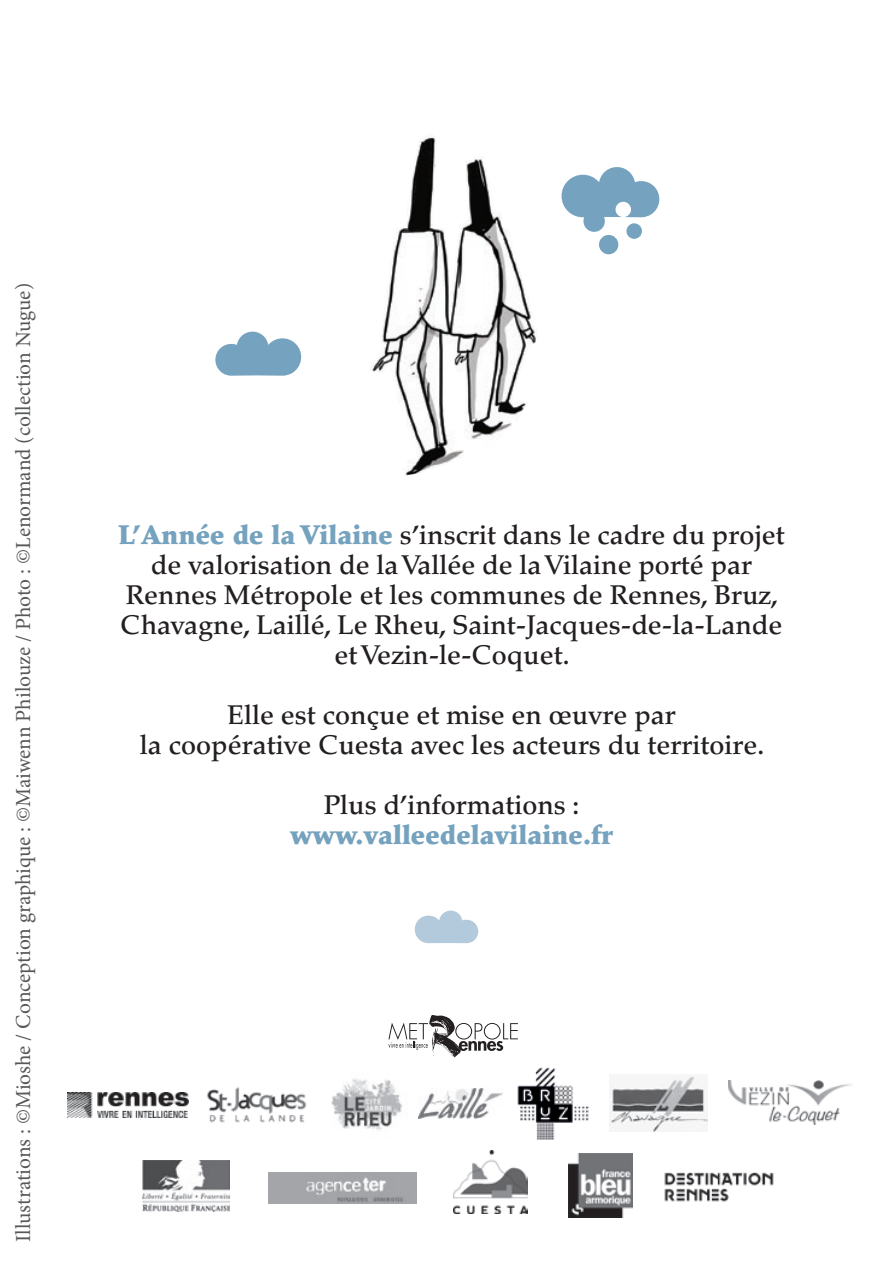
<style>
.page{position:relative;width:893px;height:1263px;background:#fff}
.page>*{position:absolute;margin:0;border:0;box-sizing:border-box;transform-origin:0 0}
.t1{font:500 27px/30px "Palatino LT Std";color:#231f20;text-align:center}
.t2{font:900 27px "Palatino LT Std";color:#75a2be}
.t3{font:21.3px "Minion Pro";color:#57585a}
.s1{font-weight:900;color:#75a2be}
</style>
<div class="page">
<img style="left:372px;top:135px;width:164px;height:341px">
<img style="left:609px;top:1074px;width:99px;height:58px">
<img style="left:728px;top:1081px;width:123px;height:44px">
<img style="left:453px;top:1151px;width:75px;height:62px">
<img style="left:419px;top:1088px;width:83px;height:30px">
<img style="left:207px;top:1087px;width:100px;height:36px">
<img style="left:268px;top:1173px;width:149px;height:31px">
<img style="left:331px;top:1079px;width:72px;height:51px">
<svg style="left:388px;top:1015px;width:130px;height:42px"></svg>
<img style="left:517px;top:1067px;width:72px;height:73px">
<img style="left:67px;top:1092px;width:121px;height:26px">
<img style="left:568px;top:1153px;width:64px;height:64px">
<img style="left:142px;top:1160px;width:88px;height:52px">
<img style="left:664px;top:1172px;width:110px;height:30px">
<svg style="left:561px;top:167px;width:99px;height:50px"></svg>
<div style="left:583px;top:210px;width:22px;height:22px;background:#75a2be;border-radius:50%"></div>
<div style="left:626px;top:223px;width:16px;height:16px;background:#75a2be;border-radius:50%"></div>
<div style="left:599px;top:235px;width:19px;height:19px;background:#75a2be;border-radius:50%"></div>
<svg style="left:215px;top:331px;width:87px;height:45px"></svg>
<svg style="left:414px;top:910px;width:65px;height:33px"></svg>
<p class="t3" style="left:9px;top:1242px;width:960px;rotate:-90deg">Illustrations : ©Mioshe / Conception graphique : ©Maiwenn Philouze / Photo : ©Lenormand (collection Nugue)</p>
<p class="t1" style="left:118px;top:520px;width:668px"><span class="s1">L’Année de la Vilaine</span> s’inscrit dans le cadre du projet de valorisation de la Vallée de la Vilaine porté par Rennes Métropole et les communes de Rennes, Bruz, Chavagne, Laillé, Le Rheu, Saint-Jacques-de-la-Lande et Vezin-le-Coquet.</p>
<p class="t1" style="left:140px;top:700px;width:626px">Elle est conçue et mise en œuvre par<br>la coopérative Cuesta avec les acteurs du territoire.</p>
<p class="t1" style="left:324px;top:790px;width:257px">Plus d’informations :</p>
<p class="t2" style="left:290px;top:818px;width:324px">www.valleedelavilaine.fr</p>
</div>
